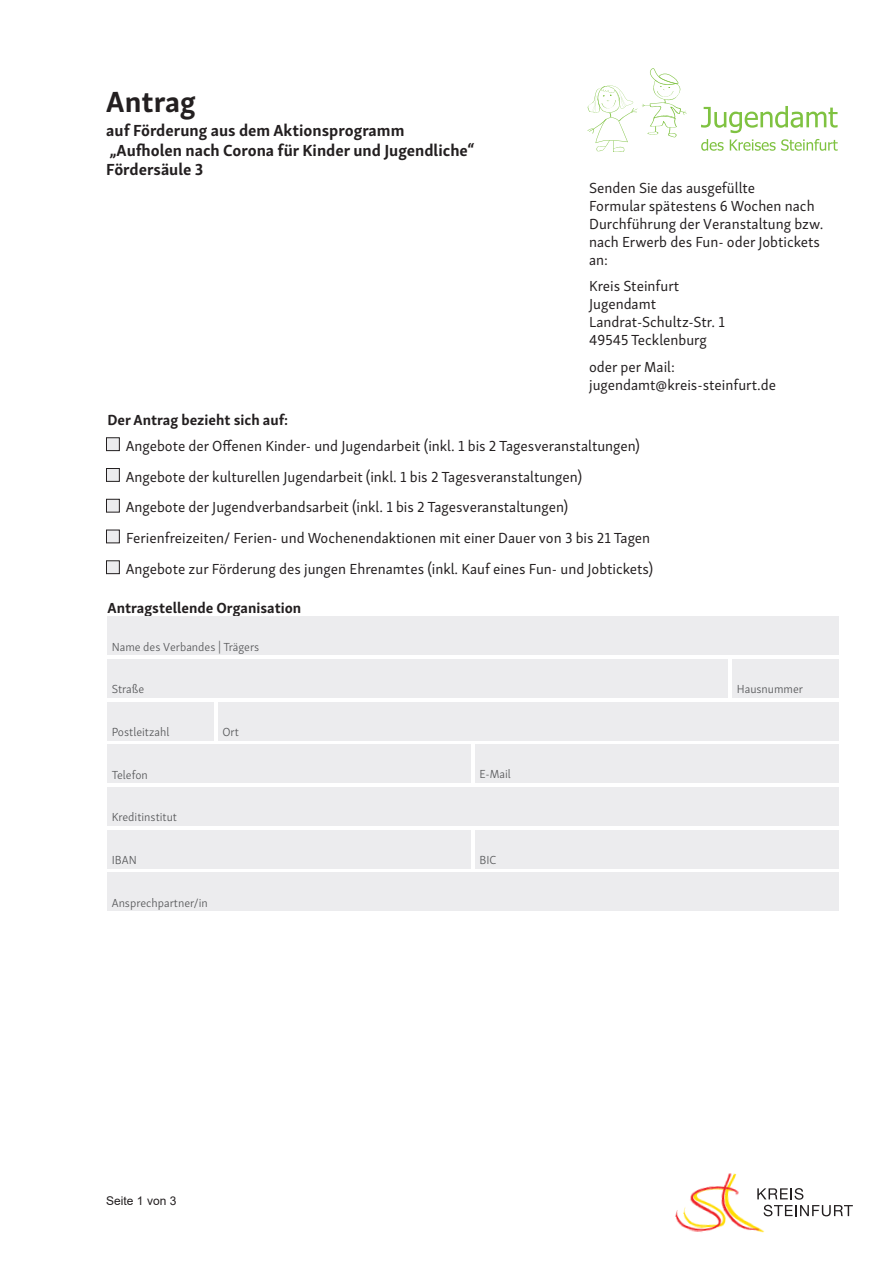
<style>
.page{position:relative;width:893px;height:1263px;background:#fff}
.page>*{position:absolute;margin:0;border:0;box-sizing:border-box;transform-origin:0 0}
.t1{font:700 30px "Skolar Sans Latn";color:#231f20}
.t2{font:700 16.5px/19.8px "Skolar Sans Latn";color:#231f20}
.t3{font:15px/18px "Skolar Sans Latn";color:#231f20}
.t4{font:700 15px "Skolar Sans Latn";color:#231f20}
.t5{font:300 12px "Skolar Sans Latn";color:#57585a}
.t6{font:12px "Arial";color:#231f20}
</style>
<div class="page">
<svg style="left:773px;top:1188px;width:80px;height:28px"></svg>
<img style="left:675px;top:1173px;width:98px;height:60px">
<div style="left:106px;top:438px;width:13px;height:13px;background:#ececee"></div>
<div style="left:106px;top:438px;width:14px;height:13px;border:1px solid #231f20"></div>
<div style="left:106px;top:468px;width:13px;height:13px;background:#ececee"></div>
<div style="left:106px;top:468px;width:14px;height:14px;border:1px solid #231f20"></div>
<div style="left:106px;top:499px;width:13px;height:13px;background:#ececee"></div>
<div style="left:106px;top:499px;width:14px;height:13px;border:1px solid #231f20"></div>
<div style="left:106px;top:530px;width:13px;height:13px;background:#ececee"></div>
<div style="left:106px;top:530px;width:14px;height:13px;border:1px solid #231f20"></div>
<div style="left:106px;top:561px;width:13px;height:13px;background:#ececee"></div>
<div style="left:106px;top:561px;width:14px;height:13px;border:1px solid #231f20"></div>
<div style="left:108px;top:617px;width:731px;height:38px;background:#ececee"></div>
<div style="left:108px;top:744px;width:363px;height:39px;background:#ececee"></div>
<div style="left:475px;top:744px;width:364px;height:38px;background:#ececee"></div>
<div style="left:475px;top:830px;width:364px;height:38px;background:#ececee"></div>
<div style="left:108px;top:830px;width:363px;height:38px;background:#ececee"></div>
<div style="left:108px;top:787px;width:731px;height:39px;background:#ececee"></div>
<div style="left:108px;top:659px;width:620px;height:39px;background:#ececee"></div>
<div style="left:733px;top:659px;width:106px;height:39px;background:#ececee"></div>
<div style="left:218px;top:702px;width:621px;height:38px;background:#ececee"></div>
<div style="left:108px;top:702px;width:106px;height:38px;background:#ececee"></div>
<div style="left:108px;top:873px;width:731px;height:38px;background:#ececee"></div>
<svg style="left:587px;top:68px;width:100px;height:84px"></svg>
<svg style="left:701px;top:106px;width:136px;height:27px"></svg>
<svg style="left:701px;top:139px;width:23px;height:12px"></svg>
<svg style="left:730px;top:139px;width:108px;height:12px"></svg>
<h1 class="t1" style="left:106px;top:77px;width:91px">Antrag</h1>
<p class="t2" style="left:106px;top:119px;width:370px">auf Förderung aus dem Aktionsprogramm „Aufholen nach Corona für Kinder und Jugendliche“<br>Fördersäule 3</p>
<p class="t4" style="left:107px;top:407px;width:182px">Der Antrag bezieht sich auf:</p>
<p class="t3" style="left:589px;top:177px;width:236px">Senden Sie das ausgefüllte<br>Formular spätestens 6 Wochen nach<br>Durchführung der Veranstaltung bzw. nach Erwerb des Fun- oder Jobtickets an:</p>
<p class="t3" style="left:589px;top:276px;width:137px">Kreis Steinfurt<br>Jugendamt<br>Landrat-Schultz-Str. 1<br>49545 Tecklenburg</p>
<p class="t3" style="left:589px;top:357px;width:188px">oder per Mail: jugendamt@kreis-steinfurt.de</p>
<p class="t3" style="left:126px;top:429px;width:529px;line-height:30.8px">Angebote der Offenen Kinder- und Jugendarbeit (inkl. 1 bis 2 Tagesveranstaltungen)<br>Angebote der kulturellen Jugendarbeit (inkl. 1 bis 2 Tagesveranstaltungen)<br>Angebote der Jugendverbandsarbeit (inkl. 1 bis 2 Tagesveranstaltungen)<br>Ferienfreizeiten/ Ferien- und Wochenendaktionen mit einer Dauer von 3 bis 21 Tagen Angebote zur Förderung des jungen Ehrenamtes (inkl. Kauf eines Fun- und Jobtickets)</p>
<p class="t4" style="left:108px;top:595px;width:195px">Antragstellende Organisation</p>
<p class="t5" style="left:112px;top:638px;width:149px">Name des Verbandes | Trägers</p>
<p class="t5" style="left:112px;top:680px;width:34px">Straße</p>
<p class="t5" style="left:737px;top:680px;width:68px">Hausnummer</p>
<p class="t5" style="left:112px;top:723px;width:59px">Postleitzahl</p>
<p class="t5" style="left:222px;top:723px;width:18px">Ort</p>
<p class="t5" style="left:112px;top:766px;width:38px">Telefon</p>
<p class="t5" style="left:480px;top:765px;width:33px">E-Mail</p>
<p class="t5" style="left:112px;top:808px;width:67px">Kreditinstitut</p>
<p class="t5" style="left:112px;top:851px;width:27px">IBAN</p>
<p class="t5" style="left:480px;top:851px;width:18px">BIC</p>
<p class="t5" style="left:112px;top:894px;width:97px">Ansprechpartner/in</p>
<p class="t6" style="left:106px;top:1192px;width:72px">Seite 1 von 3</p>
</div>
